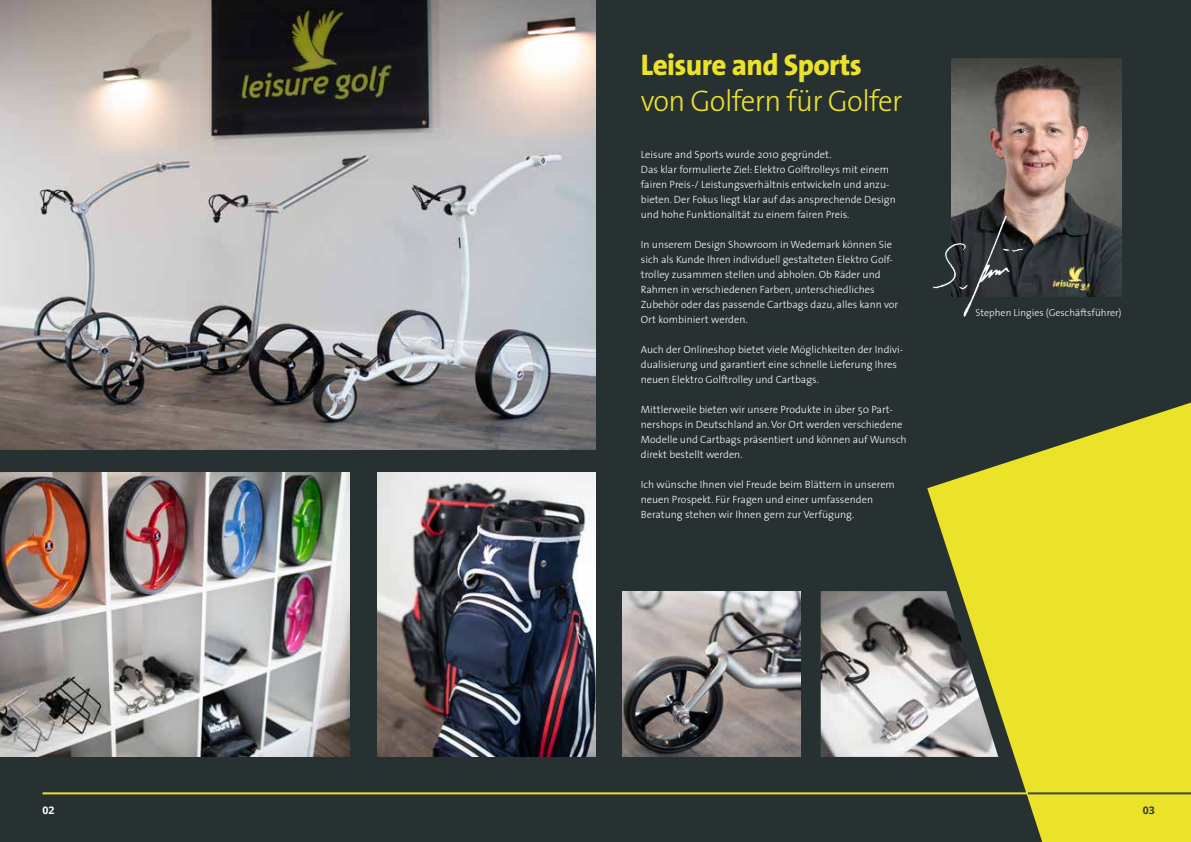
<style>
.page{position:relative;width:1191px;height:842px;background:#283131}
.page>*{position:absolute;margin:0;border:0;box-sizing:border-box;transform-origin:0 0}
.t1{font:300 30px "The Sans";letter-spacing:-.02em;color:#ebe32a}
.t2{font:800 30px "The Sans";letter-spacing:-.02em;color:#ebe32a}
.t3{font:300 10.5px/15px "The Sans";color:#fff}
.t4{font:700 10.5px "Open Sans";color:#fff}
.t5{font:700 10.5px "Open Sans";color:#303b3c}
.t6{font:300 10px "The Sans";color:#fff}
</style>
<div class="page">
<svg style="left:927px;top:403px;width:264px;height:439px;fill:#ebe32a"></svg>
<hr style="left:43px;top:792px;width:985px;height:2px;background:#ebe32a">
<hr style="left:1028px;top:792px;width:163px;height:2px;background:#454545">
<img style="left:0;top:0;width:595px;height:449px">
<img style="left:0;top:472px;width:349px;height:285px">
<img style="left:820px;top:591px;width:178px;height:166px">
<img style="left:622px;top:591px;width:178px;height:166px">
<img style="left:377px;top:472px;width:218px;height:285px">
<img style="left:951px;top:58px;width:170px;height:238px">
<img style="left:933px;top:199px;width:27px;height:98px">
<img style="left:960px;top:199px;width:89px;height:118px">
<h1 class="t2" style="left:641px;top:40px;width:222px">Leisure and Sports</h1>
<h1 class="t1" style="left:641px;top:76px;width:263px">von Golfern für Golfer</h1>
<p class="t3" style="left:641px;top:147px;width:256px">Leisure and Sports wurde 2010 gegründet.<br>Das klar formulierte Ziel: Elektro Golftrolleys mit einem fairen Preis-/ Leistungsverhältnis entwickeln und anzu&shy;bieten. Der Fokus liegt klar auf das ansprechende Design und hohe Funktionalität zu einem fairen Preis.</p>
<p class="t3" style="left:641px;top:237px;width:259px">In unserem Design Showroom in Wedemark können Sie sich als Kunde Ihren individuell gestalteten Elektro Golf&shy;trolley zusammen stellen und abholen. Ob Räder und Rahmen in verschiedenen Farben, unterschiedliches Zubehör oder das passende Cartbags dazu, alles kann vor Ort kombiniert werden.</p>
<p class="t3" style="left:641px;top:342px;width:264px">Auch der Onlineshop bietet viele Möglichkeiten der Indivi&shy;dualisierung und garantiert eine schnelle Lieferung Ihres neuen Elektro Golftrolley und Cartbags.</p>
<p class="t3" style="left:641px;top:402px;width:267px">Mittlerweile bieten wir unsere Produkte in über 50 Part&shy;nershops in Deutschland an. Vor Ort werden verschiedene Modelle und Cartbags präsentiert und können auf Wunsch direkt bestellt werden.</p>
<p class="t3" style="left:641px;top:477px;width:256px">Ich wünsche Ihnen viel Freude beim Blättern in unserem neuen Prospekt. Für Fragen und einer umfassenden<br>Beratung stehen wir Ihnen gern zur Verfügung.</p>
<p class="t6" style="left:975px;top:305px;width:148px">Stephen Lingies (Geschäftsführer)</p>
<p class="t4" style="left:43px;top:803px;width:13px">02</p>
<p class="t5" style="left:1143px;top:803px;width:13px">03</p>
</div>
